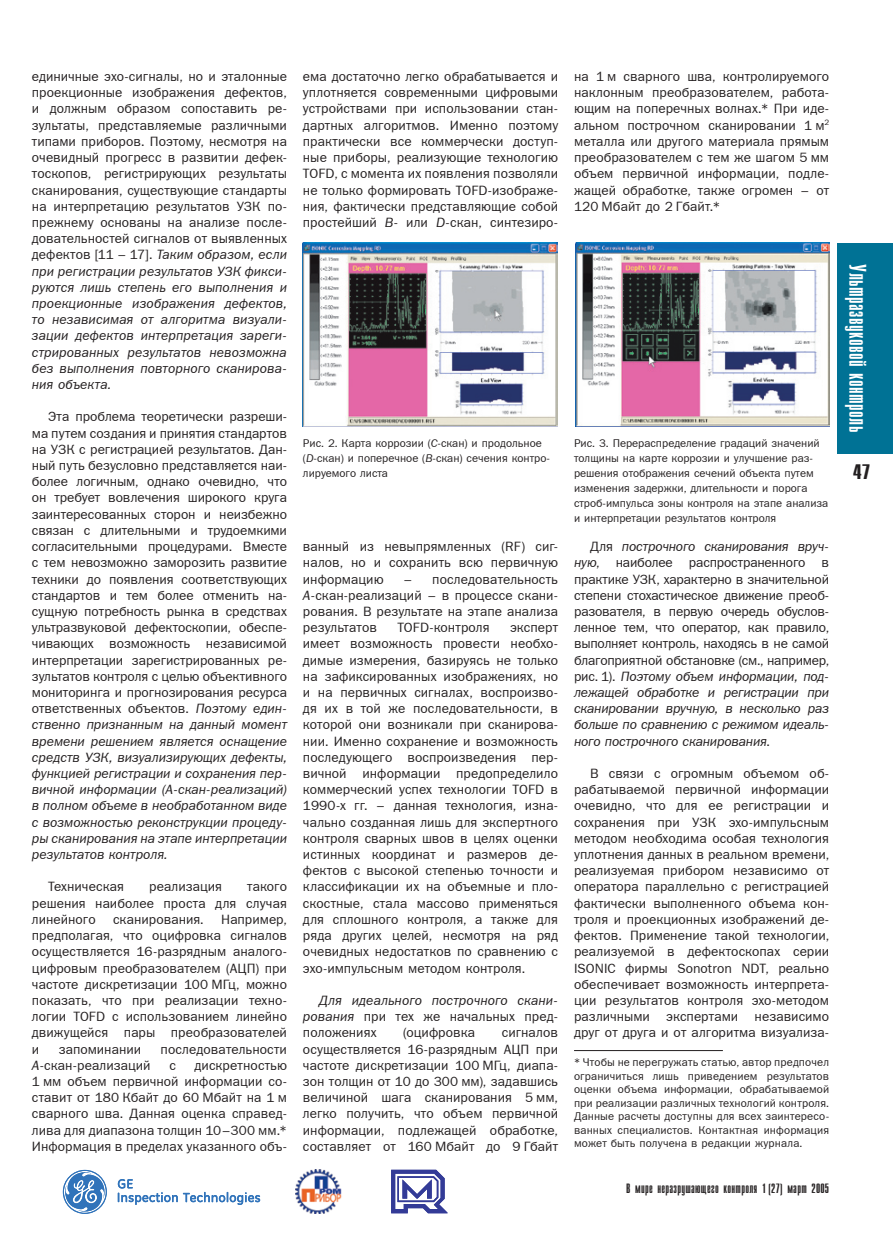
<style>
.page{position:relative;width:893px;height:1238px;background:#fff}
.page>*{position:absolute;margin:0;border:0;box-sizing:border-box;transform-origin:0 0}
.S_white_compact{font:24px "Compact C";letter-spacing:.015em;color:#fff}
.S_black_page_number{font:700 21px "Compact C";color:#231f20}
._11_body{font:13.5px/16.2px "Franklin Gothic Book C";letter-spacing:.005em;color:#231f20;text-align:justify}
._11_body-2{font:italic 13.5px/16.2px "Franklin Gothic Book C";letter-spacing:.005em;color:#231f20;text-align:justify}
.S_black_bottom{font:13.5px "Compact C";letter-spacing:.02em;color:#231f20}
._13_caption_7_5frank{font:11.25px/15px "Franklin Gothic Book C";color:#231f20}
._111_body_snoska{font:11.25px/13.5px "Franklin Gothic Book C";letter-spacing:.01em;color:#231f20;text-align:justify}
.s1{font-style:italic}
.s2{font-style:normal}
</style>
<div class="page">
<div style="left:837px;top:243px;width:56px;height:211px;background:#007295"></div>
<img style="left:296px;top:1169px;width:46px;height:44px">
<svg style="left:63px;top:1169px;width:44px;height:44px"></svg>
<svg style="left:118px;top:1179px;width:142px;height:25px"></svg>
<hr style="left:574px;top:1050px;width:149px;height:1px;background:#231f20">
<img style="left:303px;top:242px;width:255px;height:185px">
<img style="left:575px;top:242px;width:254px;height:184px">
<svg style="left:391px;top:1169px;width:57px;height:44px"></svg>
<p class="_11_body" style="left:32px;top:68px;width:257px">единичные эхо-сигналы, но и эталонные проекционные изображения дефектов, и должным образом сопоставить ре&shy;зультаты, представляемые различными типами приборов. Поэтому, несмотря на очевидный прогресс в развитии дефек&shy;тоскопов, регистрирующих результаты сканирования, существующие стандарты на интерпретацию результатов УЗК по&shy;прежнему основаны на анализе после&shy;довательностей сигналов от выявленных дефектов [11 – 17]. <span class="s1">Таким образом, если при регистрации результатов УЗК фикси&shy;руются лишь степень его выполнения и проекционные изображения дефектов, то независимая от алгоритма визуали&shy;зации дефектов интерпретация зареги&shy;стрированных результатов невозможна без выполнения повторного сканирова&shy;ния объекта.</span></p>
<p class="_11_body" style="left:32px;top:408px;width:257px;text-indent:16px">Эта проблема теоретически разреши&shy;ма путем создания и принятия стандартов на УЗК с регистрацией результатов. Дан&shy;ный путь безусловно представляется наи&shy;более логичным, однако очевидно, что он требует вовлечения широкого круга заинтересованных сторон и неизбежно связан с длительными и трудоемкими согласительными процедурами. Вместе с тем невозможно заморозить развитие техники до появления соответствующих стандартов и тем более отменить на&shy;сущную потребность рынка в средствах ультразвуковой дефектоскопии, обеспе&shy;чивающих возможность независимой интерпретации зарегистрированных ре&shy;зультатов контроля с целью объективного мониторинга и прогнозирования ресурса ответственных объектов. <span class="s1">Поэтому един&shy;ственно признанным на данный момент времени решением является оснащение средств УЗК, визуализирующих дефекты, функцией регистрации и сохранения пер&shy;вичной информации (A-скан-реализаций) в полном объеме в необработанном виде с возможностью реконструкции процеду&shy;ры сканирования на этапе интерпретации результатов контроля.</span></p>
<p class="_11_body" style="left:48px;top:878px;width:78px">Техническая</p>
<p class="_11_body" style="left:149px;top:878px;width:75px">реализация</p>
<p class="_11_body" style="left:32px;top:878px;width:257px;text-indent:215px">такого решения наиболее проста для случая линейного</p>
<p class="_11_body" style="left:32px;top:911px;width:257px;text-indent:189px">Например, предполагая, что оцифровка сигналов осуществляется 16-разрядным аналого&shy;цифровым преобразователем (АЦП) при частоте дискретизации 100 MГц, можно показать, что при реализации техно&shy;логии TOFD с использованием линейно движущейся пары преобразователей и</p>
<p class="_11_body" style="left:113px;top:911px;width:92px">сканирования.</p>
<p class="_11_body" style="left:59px;top:1040px;width:84px">запоминании</p>
<p class="_11_body" style="left:161px;top:1040px;width:128px">последовательности</p>
<p class="_11_body" style="left:32px;top:1056px;width:120px"><span class="s1">A</span>-скан-реализаций</p>
<p class="_11_body" style="left:169px;top:1056px;width:8px">с</p>
<p class="_11_body" style="left:32px;top:1056px;width:257px;text-indent:163px">дискретностью 1 мм объем первичной информации со&shy;ставит от 180 Кбайт до 60 Мбайт на 1 м сварного шва. Данная оценка справед&shy;лива для диапазона толщин 10–300 мм.* Информация в пределах указанного объ-</p>
<p class="_11_body" style="left:303px;top:68px;width:257px">ема достаточно легко обрабатывается и уплотняется современными цифровыми устройствами при использовании стан&shy;дартных алгоритмов. Именно поэтому практически все коммерчески доступ&shy;ные приборы, реализующие технологию TOFD, с момента их появления позволяли не только формировать TOFD-изображе&shy;ния, фактически представляющие собой простейший <span class="s1">B</span>- или <span class="s1">D</span>-скан, синтезиро-</p>
<p class="_11_body" style="left:574px;top:68px;width:257px">на 1 м сварного шва, контролируемого наклонным преобразователем, работа&shy;ющим на поперечных волнах.* При иде&shy;альном построчном сканировании 1 м<sup>2 </sup>металла или другого материала прямым преобразователем с тем же шагом 5 мм объем первичной информации, подле&shy;жащей обработке, также огромен – от 120 Мбайт до 2 Гбайт.*</p>
<p class="_13_caption_7_5frank" style="left:303px;top:436px;width:249px">Рис. 2. Карта коррозии (<span class="s1">C</span>-скан) и продольное (<span class="s1">D</span>-скан) и поперечное (<span class="s1">B</span>-скан) сечения контро&shy;лируемого листа</p>
<p class="_13_caption_7_5frank" style="left:574px;top:436px;width:256px">Рис. 3. Перераспределение градаций значений толщины на карте коррозии и улучшение раз&shy;решения отображения сечений объекта путем изменения задержки, длительности и порога строб-импульса зоны контроля на этапе анализа и интерпретации результатов контроля</p>
<p class="_11_body" style="left:303px;top:538px;width:257px">ванный из невыпрямленных (RF) сиг&shy;налов, но и сохранить всю первичную информацию</p>
<p class="_11_body" style="left:303px;top:570px;width:257px;text-indent:100px">– последовательность <span class="s1">A</span>-скан-реализаций – в процессе скани&shy;рования. В результате на этапе анализа результатов</p>
<p class="_11_body" style="left:397px;top:619px;width:94px">TOFD-контроля</p>
<p class="_11_body" style="left:303px;top:619px;width:257px;text-indent:207px">эксперт имеет возможность провести необхо&shy;димые измерения, базируясь не только на зафиксированных изображениях, но и на первичных сигналах, воспроизво&shy;дя их в той же последовательности, в которой они возникали при сканирова&shy;нии. Именно сохранение и возможность последующего воспроизведения пер&shy;вичной информации предопределило коммерческий успех технологии TOFD в 1990-х гг. – данная технология, изна&shy;чально созданная лишь для экспертного контроля сварных швов в целях оценки истинных координат и размеров де&shy;фектов с высокой степенью точности и классификации их на объемные и пло&shy;скостные, стала массово применяться для сплошного контроля, а также для ряда других целей, несмотря на ряд очевидных недостатков по сравнению с эхо-импульсным методом контроля.</p>
<p class="_11_body-2" style="left:303px;top:992px;width:257px;text-indent:16px">Для идеального построчного скани&shy;рования <span class="s2">при тех же начальных пред&shy;положениях</span></p>
<p class="_11_body" style="left:403px;top:1024px;width:74px">(оцифровка</p>
<p class="_11_body" style="left:303px;top:1024px;width:257px;text-indent:199px">сигналов осуществляется 16-разрядным АЦП при частоте дискретизации 100 MГц, диапа&shy;зон толщин от 10 до 300 мм), задавшись величиной шага сканирования 5 мм, легко получить, что объем первичной информации, подлежащей обработке, составляет от 160 Мбайт до 9 Гбайт</p>
<p class="_11_body" style="left:574px;top:538px;width:257px;text-indent:16px">Для <span class="s1">построчного сканирования вруч&shy;ную</span>, наиболее распространенного в практике УЗК, характерно в значительной степени стохастическое движение преоб&shy;разователя, в первую очередь обуслов&shy;ленное тем, что оператор, как правило, выполняет контроль, находясь в не самой благоприятной обстановке (см., например, рис. 1). <span class="s1">Поэтому объем информации, под&shy;лежащей обработке и регистрации при сканировании вручную, в несколько раз больше по сравнению с режимом идеаль&shy;ного построчного сканирования</span>.</p>
<p class="_11_body" style="left:574px;top:765px;width:257px;text-indent:16px">В связи с огромным объемом об&shy;рабатываемой первичной информации очевидно, что для ее регистрации и сохранения при УЗК эхо-импульсным методом необходима особая технология уплотнения данных в реальном времени, реализуемая прибором независимо от оператора параллельно с регистрацией фактически выполненного объема кон&shy;троля и проекционных изображений де&shy;фектов. Применение такой технологии, реализуемой в дефектоскопах серии ISONIC фирмы Sonotron NDT, реально обеспечивает возможность интерпрета&shy;ции результатов контроля эхо-методом различными экспертами независимо друг от друга и от алгоритма визуализа-</p>
<p class="_111_body_snoska" style="left:574px;top:1055px;width:257px">* Чтобы не перегружать статью, автор предпочел ограничиться лишь приведением результатов оценки объема информации, обрабатываемой при реализации различных технологий контроля.<br>Данные расчеты доступны для всех заинтересо&shy;ванных специалистов. Контактная информация может быть получена в редакции журнала.</p>
<p class="S_black_bottom" style="left:626px;top:1182px;width:205px">В мире неразрушающего контроля 1 (27) март 2005</p>
<p class="S_white_compact" style="left:869px;top:264px;width:169px;rotate:90deg">Ультразвуковой контроль</p>
<p class="S_black_page_number" style="left:853px;top:461px;width:19px">47</p>
</div>
